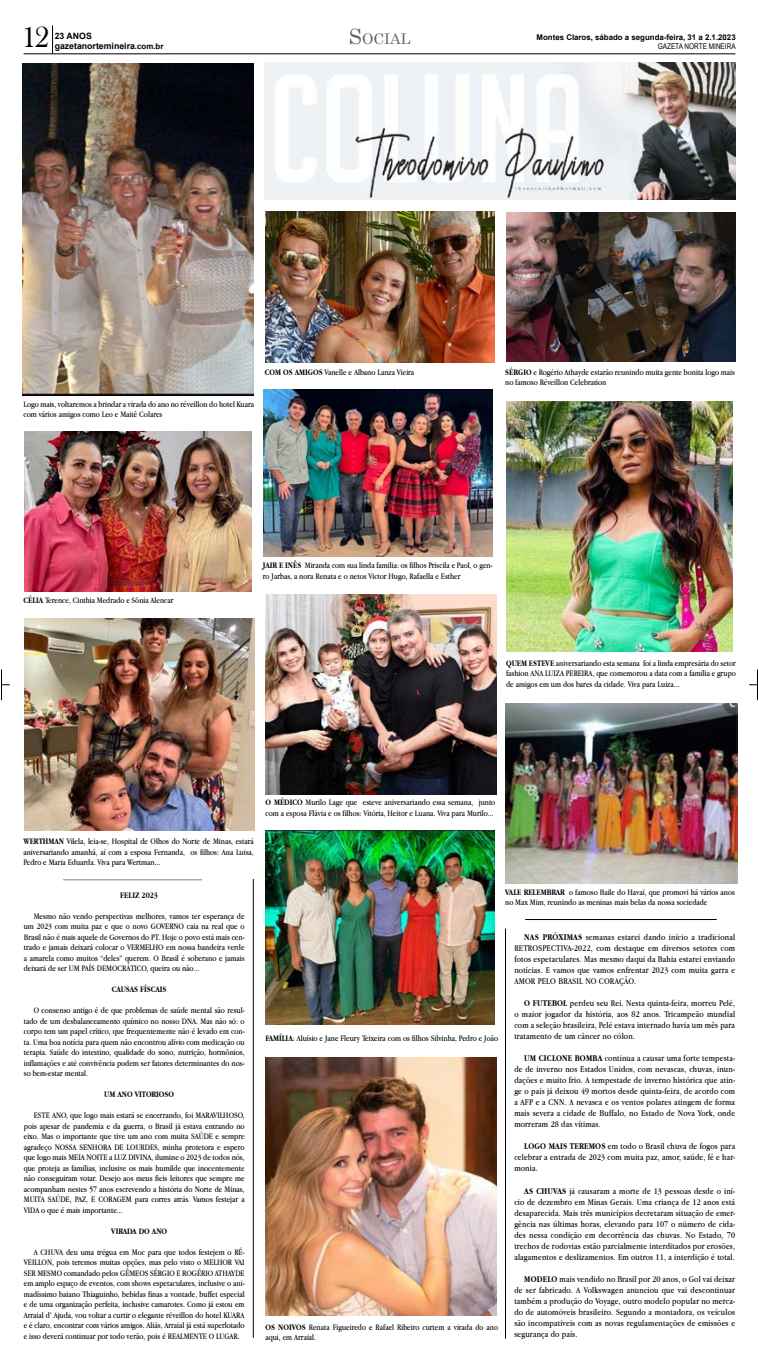
<style>
.page{position:relative;width:759px;height:1365px;background:#fff}
.page>*{position:absolute;margin:0;border:0;box-sizing:border-box;transform-origin:0 0}
.t1{font:29.75px "Bask Old Face";color:#000}
.t2{font:14.7px "Century";color:#636569}
.t3{font:9.19px/11px "Apple Garamond";letter-spacing:.02em;color:#000;text-align:justify}
.t4{font:8.75px/10.5px "Apple Garamond";color:#000}
.t5{font:700 8.75px "Apple Garamond";color:#000}
.t6{font:700 8.75px "Arial";color:#000}
.t7{font:700 7.88px "Arial";color:#000}
.t8{font:7.88px "Arial Narrow";color:#000}
.s1{font-size:21px}
.s2{font-weight:700}
</style>
<div class="page">
<hr style="left:1px;top:669px;width:1px;height:31px;background:#000">
<hr style="left:757px;top:669px;width:1px;height:31px;background:#000">
<hr style="left:24px;top:53px;width:711px;height:1px;background:#000">
<svg style="left:52px;top:25px;width:1px;height:28px"></svg>
<hr style="left:525px;top:919px;width:192px;height:1px;background:#000">
<img style="left:264px;top:62px;width:471px;height:137px">
<hr style="left:505px;top:928px;width:1px;height:410px;background:#000">
<hr style="left:253px;top:878px;width:1px;height:459px;background:#000">
<hr style="left:63px;top:879px;width:139px;height:1px;background:#000">
<img style="left:23px;top:63px;width:231px;height:333px">
<img style="left:265px;top:211px;width:229px;height:151px">
<img style="left:506px;top:212px;width:230px;height:149px">
<img style="left:24px;top:432px;width:228px;height:159px">
<img style="left:506px;top:401px;width:227px;height:250px">
<img style="left:265px;top:594px;width:232px;height:200px">
<img style="left:506px;top:703px;width:231px;height:180px">
<img style="left:24px;top:618px;width:231px;height:212px">
<img style="left:265px;top:830px;width:229px;height:194px">
<img style="left:265px;top:1057px;width:231px;height:258px">
<img style="left:264px;top:389px;width:229px;height:168px">
<h1 class="t1" style="left:22px;top:20px;width:28px">12</h1>
<p class="t6" style="left:55px;top:30px;width:39px">23 ANOS</p>
<p class="t6" style="left:55px;top:40px;width:82px">gazetanortemineira</p>
<p class="t7" style="left:135px;top:41px;width:30px">.com.br</p>
<h2 class="t2" style="left:349px;top:26px;width:63px"><span class="s1">S</span>OCIAL</h2>
<p class="t7" style="left:537px;top:32px;width:201px">Montes Claros, sábado a segunda-feira, 31 a 2.1.2023</p>
<p class="t8" style="left:658px;top:41px;width:79px">GAZETA NORTE MINEIRA</p>
<p class="t4" style="left:23px;top:398px;width:232px">Logo mais, voltaremos a brindar a virada do ano no réveillon do hotel Kuara com vários amigos como Leo e Maitê Colares</p>
<p class="t4" style="left:265px;top:366px;width:151px"><span class="s2">COM OS AMIGOS</span> Vanelle e Albano Lanza Vieira</p>
<p class="t4" style="left:505px;top:366px;width:231px"><span class="s2">SÉRGIO</span> e Rogério Athayde estarão reunindo muita gente bonita logo mais</p>
<p class="t4" style="left:505px;top:377px;width:103px">no famoso Réveillon Celebration</p>
<p class="t4" style="left:23px;top:595px;width:152px"><span class="s2">CÉLIA</span> Terence, Cinthia Medrado e Sônia Alencar</p>
<p class="t4" style="left:263px;top:560px;width:231px"><span class="s2">JAIR E INÊS</span> Miranda com sua linda família: os filhos Priscila e Paol o, gen-</p>
<p class="t4" style="left:263px;top:570px;width:199px">ro Jarbas a, nora Renata oe netos Victor Hugo, Rafaella e Esther</p>
<p class="t4" style="left:506px;top:657px;width:231px;text-align:justify"><span class="s2">QUEM ESTEVE</span> aniversariando esta semana foi a linda empresária do setor fashion ANA LUIZA PEREIRA, que comemorou a data com a família e grupo de amigos em um dos bares da cidade. Viva para Luiza...</p>
<p class="t4" style="left:23px;top:835px;width:232px;text-align:right"><span class="s2">WERTHMAN</span> Vilela, leia s e- , Hospital de Olhos do Norte de Minas, estará os filhos: Ana Luisa,</p>
<p class="t4" style="left:23px;top:846px;width:163px">aniversariando amanhã, aí com a esposa Fernanda,<br>Pedro e Maria Eduarda. Viva para Wertman...</p>
<p class="t4" style="left:266px;top:796px;width:229px"><span class="s2">O MÉDICO</span> Murilo Lage que<br>com a esposa Flávia e os filhos: Vitória, Heitor e Luana. Viva para Murilo...</p>
<p class="t4" style="left:363px;top:796px;width:112px">esteve aniversariando essa semana,</p>
<p class="t4" style="left:479px;top:796px;width:18px">junto</p>
<p class="t5" style="left:120px;top:889px;width:39px">FELIZ 2023</p>
<p class="t4" style="left:24px;top:910px;width:222px;text-align:right">Mesmo não vendo perspectivas melhores, vamos ter esperança de um 2023 com muita paz e que o novo GOVERNO caia na real que o</p>
<p class="t4" style="left:24px;top:941px;width:222px">trado e jamais deixará colocar o VERMELHO em nossa bandeira verde</p>
<p class="t4" style="left:24px;top:931px;width:222px">Brasil não é mais aquele de Governos do PT. Hoje o povo está mais cen-</p>
<p class="t4" style="left:24px;top:952px;width:222px">a amarela como muitos “deles” querem O. Brasil é soberano e jamais deixará de ser UM PAÍS DEMOCRÁTICO, queira ou não...</p>
<p class="t5" style="left:112px;top:984px;width:56px">CAUSAS FÍSCAIS</p>
<p class="t4" style="left:24px;top:1015px;width:222px">tado de um desbalanceamento químico no nosso DNA. Mas não só o:</p>
<p class="t4" style="left:34px;top:1004px;width:212px">O consenso antigo é de que problemas de saúde mental são resul-</p>
<p class="t4" style="left:24px;top:1036px;width:222px">ta. Uma boa notícia para quem não encontrou alívio com medicação ou</p>
<p class="t4" style="left:24px;top:1025px;width:222px">corpo tem um papel crítico, que frequentemente não é levado em con-</p>
<p class="t4" style="left:24px;top:1046px;width:222px">terapia. Saúde do intestino, qualidade do sono, nutrição, hormônios,</p>
<p class="t4" style="left:24px;top:1067px;width:66px">so bem-estar mental.</p>
<p class="t4" style="left:24px;top:1057px;width:222px">inflamações e até convivência podem ser fatores determinantes do nos-</p>
<p class="t5" style="left:104px;top:1089px;width:71px">UM ANO VITORIOSO</p>
<p class="t4" style="left:24px;top:1109px;width:222px;text-align:justify;text-indent:10px">ESTE ANO, que logo mais estará se encerrando, foi MARAVILHOSO, pois apesar de pandemia e da guerra o, Brasil já estava entrando no eixo. Mas o importante que tive um ano com muita SAÚDE e sempre agradeço NOSSA SENHORA DE LOURDES, minha protetora e espero que logo mais MEIA NOITE a LUZ DIVINA, ilumine o 2023 de todos nós, que proteja as famílias, inclusive os mais humilde que inocentemente não conseguiram votar. Desejo aos meus fieis leitores que sempre me acompanham nestes 57 anos escrevendo a história do Norte de Minas, MUITA SAÚDE, PAZ E, CORAGEM para corres atrás. Vamos festejar a VIDA o que é mais importante...</p>
<p class="t5" style="left:111px;top:1225px;width:57px">VIRADA DO ANO</p>
<p class="t4" style="left:24px;top:1256px;width:222px">VEILLON, pois teremos muitas opções, mas pelo visto o MELHOR VAI</p>
<p class="t4" style="left:34px;top:1246px;width:212px">A CHUVA deu uma trégua em Moc para que todos festejem o RÉ-</p>
<p class="t4" style="left:24px;top:1267px;width:222px">SER MESMO comandado pelos GÊMEOS SÉRGIO E ROGÉRIO ATHAYDE</p>
<p class="t4" style="left:24px;top:1288px;width:222px">madíssimo baiano Thiaguinho, bebidas finas a vontade, buffet especial</p>
<p class="t4" style="left:24px;top:1277px;width:222px">em amplo espaço de eventos, com shows espetaculares, inclusive o ani-</p>
<p class="t4" style="left:24px;top:1298px;width:222px;text-align:justify">e de uma organização perfeita, inclusive camarotes. Como já estou em Arraial d’ Ajuda, vou voltar a curtir o elegante réveillon do hotel KUARA ée claro, encontrar com vários amigos. Aliás, Arraial já está superlotado e isso deverá continuar por todo verão, pois é REALMENTE O LUGAR.</p>
<p class="t4" style="left:569px;top:886px;width:167px">o famoso Baile do Havaí, que promovi há vários anos</p>
<p class="t5" style="left:505px;top:887px;width:61px">VALE RELEMBRAR</p>
<p class="t4" style="left:505px;top:896px;width:204px">no Max Mim, reunindo as meninas mais belas da nossa sociedade</p>
<p class="t4" style="left:266px;top:1033px;width:234px"><span class="s2">FAMÍLIA</span>: Aluísio e Jane Fleury Teixeira com os filhos Silvinha, Pedro e João</p>
<p class="t4" style="left:266px;top:1321px;width:234px"><span class="s2">OS NOIVOS</span> Renata Figueiredo e Rafael Ribeiro curtem a virada do ano aqui, em Arraial.</p>
<p class="t3" style="left:514px;top:931px;width:222px;text-indent:10px"><span class="s2">NAS PRÓXIMAS</span> semanas estarei dando início a tradicional RETROSPECTIVA-2022, com destaque em diversos setores com fotos espetaculares. Mas mesmo daqui da Bahia estarei enviando notícias E. vamos que vamos enfrentar 2023 com muita garra e AMOR PELO BRASIL NO CORAÇÃO.</p>
<p class="t3" style="left:514px;top:997px;width:222px;text-indent:10px"><span class="s2">O FUTEBOL</span> perdeu seu Rei. Nesta quinta-feira, morreu Pelé, o maior jogador da história, aos 82 anos. Tricampeão mundial com a seleção brasileira, Pelé estava internado havia um mês para tratamento de um câncer no cólon.</p>
<p class="t3" style="left:524px;top:1052px;width:212px"><span class="s2">UM CICLONE BOMBA</span> continua a causar uma forte tempesta-</p>
<p class="t3" style="left:514px;top:1096px;width:222px">a AFP ae CNN A. nevasca e os ventos polares atingem de forma mais severa a cidade de Buffalo, no Estado de Nova York, onde morreram 28 das vítimas.</p>
<p class="t3" style="left:524px;top:1140px;width:212px"><span class="s2">LOGO MAIS TEREMOS</span> em todo o Brasil chuva de fogos para</p>
<p class="t3" style="left:514px;top:1162px;width:25px">monia.</p>
<p class="t3" style="left:514px;top:1063px;width:222px">de de inverno nos Estados Unidos, com nevascas, chuvas, inun-</p>
<p class="t3" style="left:514px;top:1074px;width:222px">dações e muito frio A. tempestade de inverno histórica que atin-</p>
<p class="t3" style="left:514px;top:1085px;width:222px">ge o país já deixou 49 mortos desde quinta-feira, de acordo com</p>
<p class="t3" style="left:514px;top:1151px;width:222px">celebrar a entrada de 2023 com muita paz, amor, saúde fé, e har-</p>
<p class="t3" style="left:514px;top:1195px;width:222px">cio de dezembro em Minas Gerais. Uma criança de 12 anos está</p>
<p class="t3" style="left:524px;top:1184px;width:212px"><span class="s2">AS CHUVAS</span> já causaram a morte de 13 pessoas desde o iní-</p>
<p class="t3" style="left:514px;top:1228px;width:222px">des nessa condição em decorrência das chuvas. No Estado, 70</p>
<p class="t3" style="left:514px;top:1206px;width:222px">desaparecida. Mais três municípios decretaram situação de emer-</p>
<p class="t3" style="left:514px;top:1239px;width:222px">trechos de rodovias estão parcialmente interditados por erosões, alagamentos e deslizamentos. Em outros 11, a interdição é total.</p>
<p class="t3" style="left:514px;top:1272px;width:222px;text-align:right"><span class="s2">MODELO</span> mais vendido no Brasil por 20 anos o, Gol vai deixar de ser fabricado A. Volkswagen anunciou que vai descontinuar</p>
<p class="t3" style="left:514px;top:1305px;width:222px">do de automóveis brasileiro. Segundo a montadora, os veículos</p>
<p class="t3" style="left:514px;top:1217px;width:222px">gência nas últimas horas, elevando para 107 o número de cida-</p>
<p class="t3" style="left:514px;top:1294px;width:222px">também a produção do Voyage, outro modelo popular no merca-</p>
<p class="t3" style="left:514px;top:1316px;width:222px">são incompatíveis com as novas regulamentações de emissões e segurança do país.</p>
</div>
